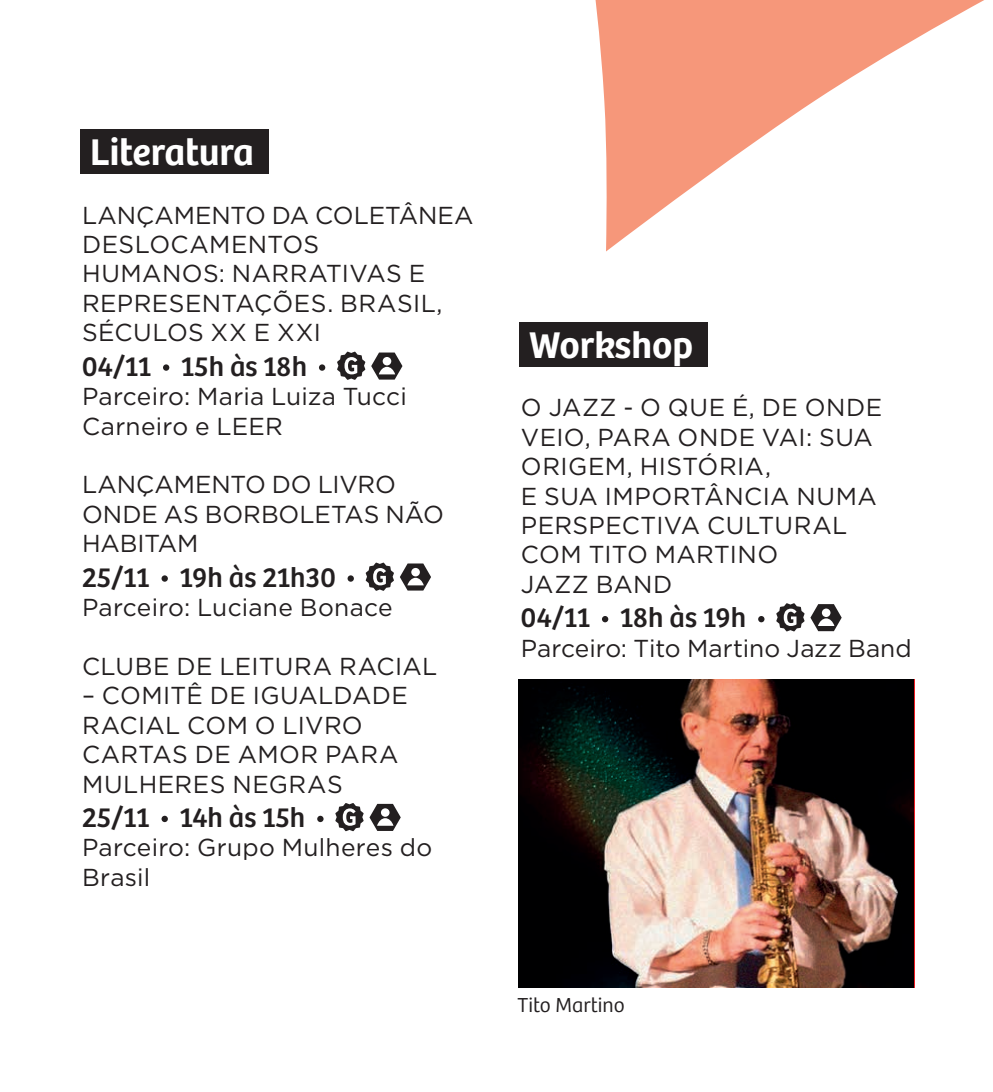
<style>
.page{position:relative;width:993px;height:1092px;background:#fff}
.page>*{position:absolute;margin:0;border:0;box-sizing:border-box;transform-origin:0 0}
.t1{font:600 38.5px "Bree";color:#fff}
.t2{font:28.7px "Bree";color:#231f20}
.t3{font:24.5px/29.4px "Gotham";letter-spacing:.01em;color:#231f20}
.t4{font:300 21px "Bree";color:#231f20}
</style>
<div class="page">
<svg style="left:595px;top:0;width:389px;height:251px"></svg>
<div style="left:163px;top:364px;width:6px;height:7px;background:#231f20;border-radius:50%"></div>
<div style="left:319px;top:364px;width:6px;height:7px;background:#231f20;border-radius:50%"></div>
<svg style="left:337px;top:351px;width:28px;height:29px"></svg>
<svg style="left:371px;top:352px;width:31px;height:27px"></svg>
<div style="left:161px;top:575px;width:7px;height:6px;background:#231f20;border-radius:50%"></div>
<div style="left:347px;top:575px;width:7px;height:6px;background:#231f20;border-radius:50%"></div>
<svg style="left:365px;top:562px;width:66px;height:29px"></svg>
<svg style="left:161px;top:815px;width:7px;height:7px"></svg>
<div style="left:317px;top:815px;width:6px;height:7px;background:#231f20;border-radius:50%"></div>
<svg style="left:335px;top:803px;width:28px;height:28px"></svg>
<svg style="left:369px;top:803px;width:31px;height:27px"></svg>
<div style="left:601px;top:616px;width:7px;height:6px;background:#231f20;border-radius:50%"></div>
<svg style="left:757px;top:616px;width:7px;height:6px"></svg>
<svg style="left:776px;top:603px;width:28px;height:28px"></svg>
<svg style="left:810px;top:604px;width:31px;height:27px"></svg>
<div style="left:81px;top:129px;width:188px;height:45px;background:#231f20"></div>
<div style="left:519px;top:322px;width:188px;height:45px;background:#231f20"></div>
<img style="left:518px;top:679px;width:395px;height:308px">
<h1 class="t1" style="left:90px;top:122px;width:165px">Literatura</h1>
<p class="t3" style="left:82px;top:200px;width:393px">LANÇAMENTO DA COLETÂNEA<br>DESLOCAMENTOS<br>HUMANOS: NARRATIVAS E<br>REPRESENTAÇÕES. BRASIL,<br>SÉCULOS XX E XXI</p>
<p class="t2" style="left:82px;top:344px;width:226px">04/11 15h às 18h</p>
<p class="t3" style="left:82px;top:381px;width:326px">Parceiro: Maria Luiza Tucci<br>Carneiro e LEER</p>
<p class="t3" style="left:82px;top:469px;width:363px">LANÇAMENTO DO LIVRO<br>ONDE AS BORBOLETAS NÃO<br>HABITAM</p>
<p class="t2" style="left:82px;top:555px;width:255px">25/11 19h às 21h30</p>
<p class="t3" style="left:82px;top:592px;width:312px">Parceiro: Luciane Bonace</p>
<p class="t3" style="left:82px;top:651px;width:357px">CLUBE DE LEITURA RACIAL</p>
<p class="t3" style="left:82px;top:680px;width:327px">– COMITÊ DE IGUALDADE<br>RACIAL COM O LIVRO<br>CARTAS DE AMOR PARA<br>MULHERES NEGRAS</p>
<p class="t2" style="left:82px;top:795px;width:225px">25/11 14h às 15h</p>
<p class="t3" style="left:82px;top:832px;width:351px">Parceiro: Grupo Mulheres do<br>Brasil</p>
<h1 class="t1" style="left:529px;top:315px;width:165px">Workshop</h1>
<p class="t3" style="left:521px;top:392px;width:362px">O JAZZ - O QUE É, DE ONDE<br>VEIO, PARA ONDE VAI: SUA<br>ORIGEM, HISTÓRIA,<br>E SUA IMPORTÂNCIA NUMA<br>PERSPECTIVA CULTURAL<br>COM TITO MARTINO<br>JAZZ BAND</p>
<p class="t2" style="left:521px;top:595px;width:227px">04/11 18h às 19h</p>
<p class="t3" style="left:521px;top:632px;width:392px">Parceiro: Tito Martino Jazz Band</p>
<p class="t4" style="left:517px;top:989px;width:109px">Tito Martino</p>
</div>
